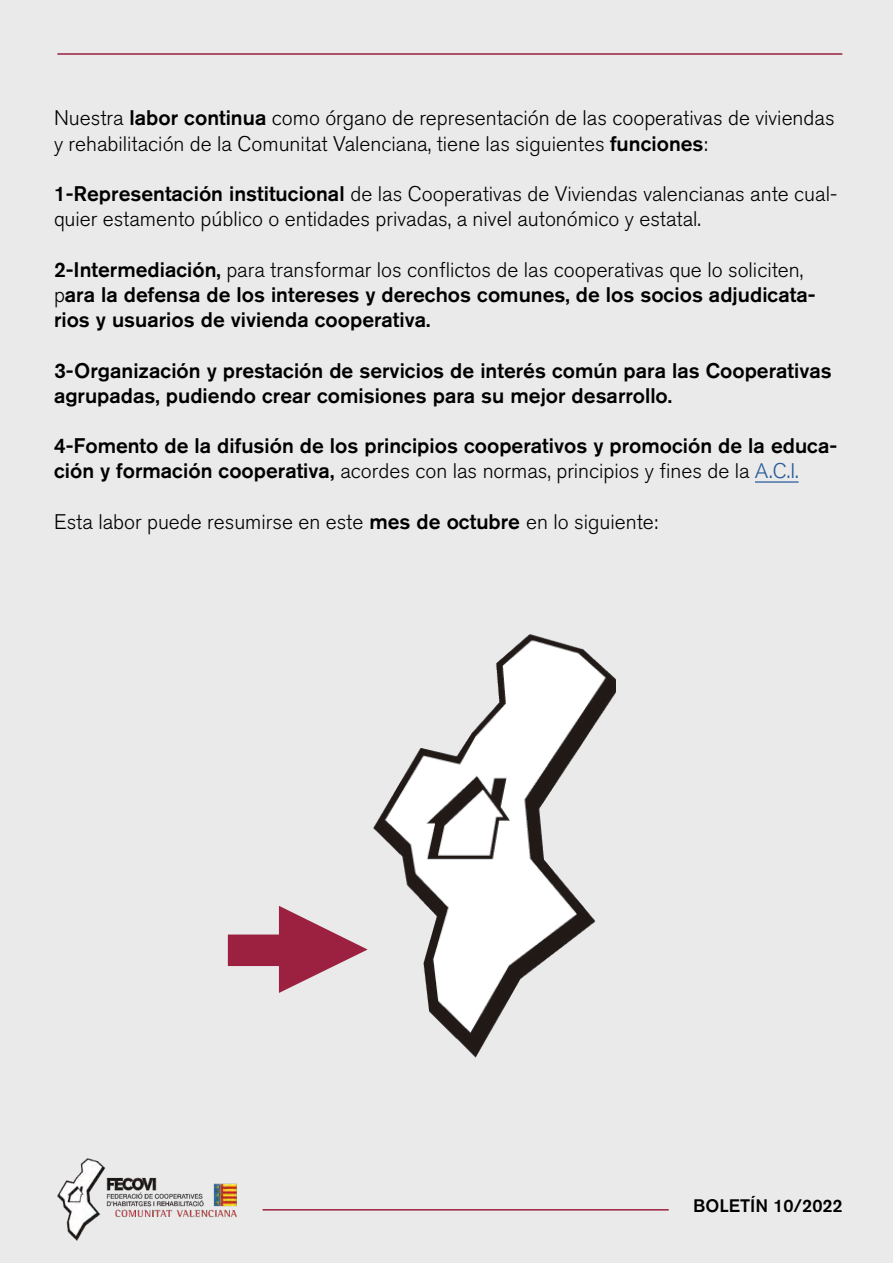
<style>
.page{position:relative;width:893px;height:1263px;background:#eaeaea}
.page>*{position:absolute;margin:0;border:0;box-sizing:border-box;transform-origin:0 0}
.t1{font:500 21px/25.2px "Akzidenz Grotesk BQ";color:#000}
.t2{font:300 21px/25.2px "Akzidenz Grotesk BQ";color:#000}
.t3{font:500 18px "Akzidenz Grotesk BQ";color:#000}
.s1{font-weight:500}
.s2{font-weight:300}
.s3{font-weight:300;color:#275b9b}
</style>
<div class="page">
<img style="left:373px;top:634px;width:242px;height:424px">
<hr style="left:755px;top:481px;width:44px;height:2px;background:#275b9b">
<svg style="left:228px;top:906px;width:140px;height:87px"></svg>
<img style="left:57px;top:1158px;width:180px;height:83px">
<hr style="left:263px;top:1209px;width:406px;height:1px;background:#9b203f">
<hr style="left:57px;top:53px;width:785px;height:2px;background:#9b203f">
<p class="t2" style="left:54px;top:106px;width:782px">Nuestra <span class="s1">labor continua</span> como órgano de representación de las cooperativas de viviendas y rehabilitación de la Comunitat Valenciana, tiene las siguientes <span class="s1">funciones</span>:</p>
<p class="t2" style="left:54px;top:182px;width:785px"><span class="s1">1-Representación institucional</span> de las Cooperativas de Viviendas valencianas ante cual&shy;quier estamento público o entidades privadas, a nivel autonómico y estatal.</p>
<p class="t1" style="left:54px;top:256px;width:763px">2-Intermediación, <span class="s2">para transformar los conflictos de las cooperativas que lo soliciten, p</span>ara la defensa de los intereses y derechos comunes, de los socios adjudicata&shy;rios y usuarios de vivienda cooperativa.</p>
<p class="t1" style="left:54px;top:357px;width:779px">3-Organización y prestación de servicios de interés común para las Cooperativas agrupadas, pudiendo crear comisiones para su mejor desarrollo.</p>
<p class="t1" style="left:54px;top:433px;width:785px">4-Fomento de la difusión de los principios cooperativos y promoción de la educa&shy;ción y formación cooperativa, <span class="s2">acordes con las normas, principios y fines de la</span> <span class="s3">A.C.I.</span></p>
<p class="t2" style="left:54px;top:509px;width:606px">Esta labor puede resumirse en este <span class="s1">mes de octubre</span> en lo siguiente:</p>
<p class="t3" style="left:693px;top:1195px;width:151px">BOLETÍN 10/2022</p>
</div>
